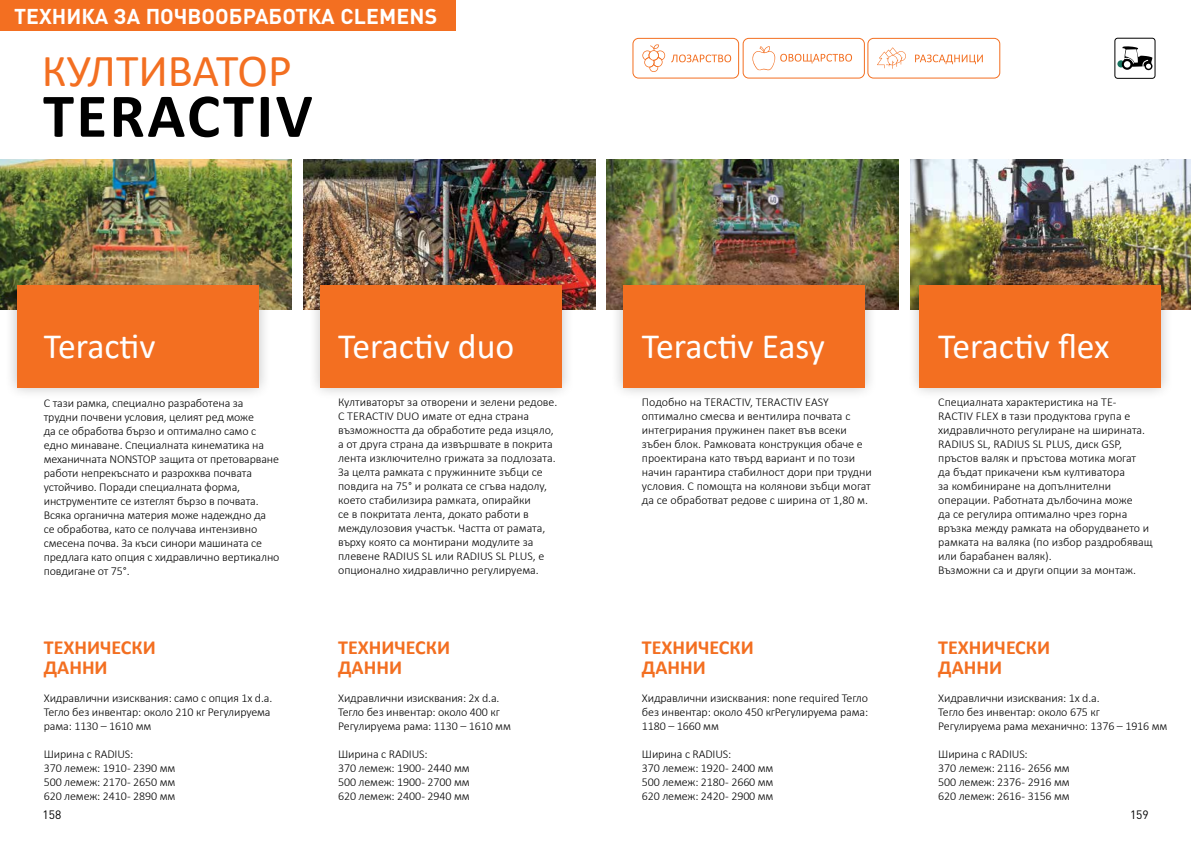
<style>
.page{position:relative;width:1191px;height:842px;background:#fff}
.page>*{position:absolute;margin:0;border:0;box-sizing:border-box;transform-origin:0 0}
.t1{font:700 62.7px "Calibri";letter-spacing:.04em;color:#000}
.t2{font:46px "Calibri";color:#f36f21}
.t3{font:35.6px "Calibri";color:#fff}
.t4{font:700 21.2px "DIN Pro";color:#fff}
.t5{font:700 20px/20px "Calibri";color:#f36f21}
.t6{font:300 12px/14px "Calibri";letter-spacing:-.01em;color:#000}
.t7{font:12px "DIN Pro";color:#000}
</style>
<div class="page">
<img style="left:0;top:159px;width:292px;height:151px">
<div style="left:5px;top:272px;width:266px;height:128px;background:#000;opacity:.25"></div>
<div style="left:17px;top:285px;width:241px;height:102px;background:#f36f21"></div>
<img style="left:303px;top:159px;width:292px;height:151px">
<div style="left:307px;top:272px;width:267px;height:128px;background:#000;opacity:.25"></div>
<div style="left:320px;top:285px;width:241px;height:102px;background:#f36f21"></div>
<img style="left:607px;top:159px;width:292px;height:151px">
<img style="left:910px;top:159px;width:281px;height:151px">
<div style="left:610px;top:272px;width:267px;height:128px;background:#000;opacity:.25"></div>
<div style="left:623px;top:285px;width:241px;height:102px;background:#f36f21"></div>
<div style="left:906px;top:272px;width:267px;height:128px;background:#000;opacity:.25"></div>
<div style="left:919px;top:285px;width:241px;height:102px;background:#f36f21"></div>
<svg style="left:1117px;top:60px;width:7px;height:7px"></svg>
<svg style="left:1122px;top:46px;width:30px;height:23px"></svg>
<div style="left:1114px;top:38px;width:41px;height:41px;border:1px solid #000;border-radius:3px"></div>
<div style="left:0;top:0;width:455px;height:31px;background:#f36f21"></div>
<svg style="left:642px;top:44px;width:23px;height:28px"></svg>
<div style="left:867px;top:38px;width:133px;height:40px;border:1px solid #f36f21;border-radius:6px"></div>
<svg style="left:877px;top:47px;width:29px;height:22px"></svg>
<div style="left:632px;top:38px;width:107px;height:40px;border:1px solid #f36f21;border-radius:6px"></div>
<div style="left:743px;top:38px;width:121px;height:40px;border:1px solid #f36f21;border-radius:6px"></div>
<svg style="left:915px;top:55px;width:67px;height:9px"></svg>
<svg style="left:671px;top:55px;width:60px;height:7px"></svg>
<svg style="left:752px;top:46px;width:100px;height:25px"></svg>
<h3 class="t4" style="left:14px;top:2px;width:425px">ТЕХНИКА ЗА ПОЧВООБРАБОТКА CLEMENS</h3>
<h2 class="t2" style="left:42px;top:38px;width:251px">КУЛТИВАТОР</h2>
<h1 class="t1" style="left:43px;top:72px;width:271px">TERACTIV</h1>
<h3 class="t3" style="left:44px;top:321px;width:113px">Teractiv</h3>
<h3 class="t3" style="left:338px;top:321px;width:177px">Teractiv duo</h3>
<h3 class="t3" style="left:642px;top:321px;width:185px">Teractiv Easy</h3>
<h3 class="t3" style="left:938px;top:321px;width:173px">Teractiv flex</h3>
<p class="t6" style="left:44px;top:396px;width:237px">С тази рамка, специално разработена за трудни почвени условия, целият ред може<br>да се обработва бързо и оптимално само с едно минаване. Специалната кинематика на механичната NONSTOP защита от претоварване работи непрекъснато и разрохква почвата устойчиво. Поради специалната форма, инструментите се изтеглят бързо в почвата.<br>Всяка органична материя може надеждно да се обработва, като се получава интензивно смесена почва. За къси синори машината се предлага като опция с хидравлично вертикално повдигане от 75°.</p>
<p class="t6" style="left:338px;top:394px;width:221px">Култиваторът за отворени и зелени редове.<br>С TERACTIV DUO имате от една страна възможността да обработите реда изцяло, а от друга страна да извършвате в покрита лента изключително грижата за подлозата.<br>За целта рамката с пружинните зъбци се повдига на 75° и ролката се сгъва надолу, което стабилизира рамката, опирайки<br>се в покритата лента, докато работи в междулозовия участък. Частта от рамата, върху която са монтирани модулите за плевене RADIUS SL или RADIUS SL PLUS, е опционално хидравлично регулируема.</p>
<p class="t6" style="left:642px;top:395px;width:231px">Подобно на TERACTIV, TERACTIV EASY оптимално смесва и вентилира почвата с интегрирания пружинен пакет във всеки зъбен блок. Рамковата конструкция обаче е проектирана като твърд вариант и по този начин гарантира стабилност дори при трудни условия. С помощта на колянови зъбци могат да се обработват редове с ширина от 1,80 м.</p>
<p class="t6" style="left:938px;top:395px;width:216px">Специалната характеристика на TE-RACTIV FLEX в тази продуктова група е хидравличното регулиране на ширината.<br>RADIUS SL, RADIUS SL PLUS, диск GSP, пръстов валяк и пръстова мотика могат<br>да бъдат прикачени към култиватора<br>за комбиниране на допълнителни операции. Работната дълбочина може<br>да се регулира оптимално чрез горна връзка между рамката на оборудването и рамката на валяка (по избор раздробяващ или барабанен валяк).<br>Възможни са и други опции за монтаж.</p>
<h3 class="t5" style="left:44px;top:637px;width:113px">ТЕХНИЧЕСКИ<br>ДАННИ</h3>
<h3 class="t5" style="left:338px;top:637px;width:113px">ТЕХНИЧЕСКИ<br>ДАННИ</h3>
<h3 class="t5" style="left:642px;top:637px;width:113px">ТЕХНИЧЕСКИ<br>ДАННИ</h3>
<h3 class="t5" style="left:938px;top:637px;width:113px">ТЕХНИЧЕСКИ<br>ДАННИ</h3>
<p class="t6" style="left:44px;top:691px;width:230px">Хидравлични изисквания: само с опция 1x d.a.<br>Тегло без инвентар: около 210 кг Регулируема рама: 1130 – 1610 мм</p>
<p class="t6" style="left:44px;top:747px;width:133px">Ширина с RADIUS:<br>370 лемеж: 1910 - 2390 мм<br>500 лемеж: 2170 - 2650 мм<br>620 лемеж: 2410 - 2890 мм</p>
<p class="t6" style="left:338px;top:691px;width:174px">Хидравлични изисквания: 2x d.a.<br>Тегло без инвентар: около 400 кг<br>Регулируема рама: 1130 – 1610 мм</p>
<p class="t6" style="left:338px;top:747px;width:133px">Ширина с RADIUS:<br>370 лемеж: 1900 - 2440 мм<br>500 лемеж: 1900 - 2700 мм<br>620 лемеж: 2400 - 2940 мм</p>
<p class="t6" style="left:642px;top:691px;width:228px;text-align:justify">Хидравлични изисквания: none required Тегло без инвентар: около 450 кгРегулируема рама:<br>1180 – 1660 мм</p>
<p class="t6" style="left:642px;top:747px;width:133px">Ширина с RADIUS:<br>370 лемеж: 1920 - 2400 мм<br>500 лемеж: 2180 - 2660 мм<br>620 лемеж: 2420 - 2900 мм</p>
<p class="t6" style="left:938px;top:691px;width:231px">Хидравлични изисквания: 1x d.a.<br>Тегло без инвентар: около 675 кг<br>Регулируема рама механично: 1376 – 1916 мм</p>
<p class="t6" style="left:938px;top:747px;width:133px">Ширина с RADIUS:<br>370 лемеж: 2116 - 2656 мм<br>500 лемеж: 2376 - 2916 мм<br>620 лемеж: 2616 - 3156 мм</p>
<p class="t7" style="left:43px;top:807px;width:20px">158</p>
<p class="t7" style="left:1130px;top:807px;width:20px">159</p>
</div>
